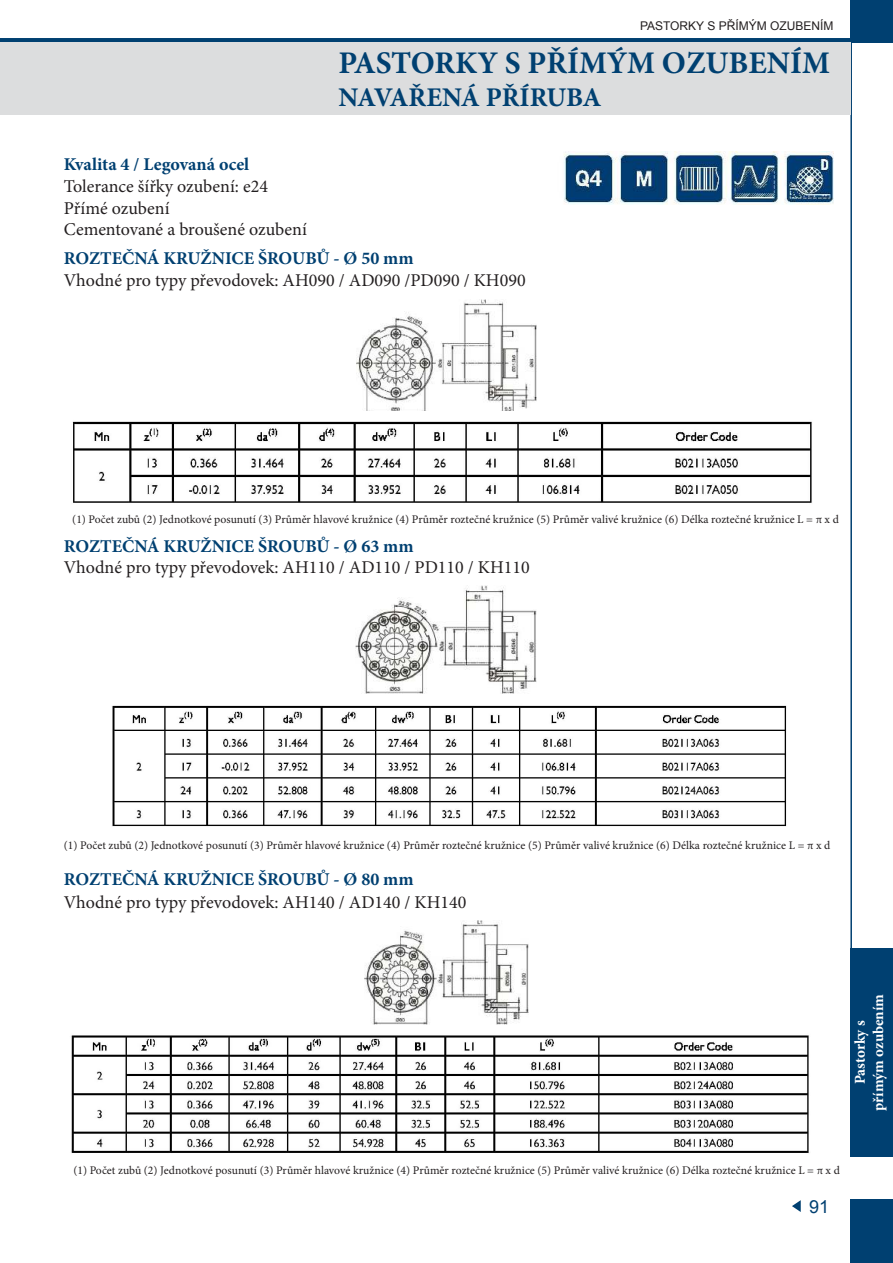
<style>
.page{position:relative;width:893px;height:1263px;background:#fff}
.page>*{position:absolute;margin:0;border:0;box-sizing:border-box;transform-origin:0 0}
.t1{font:700 31.5px "Minion Pro";color:#004071}
.t2{font:700 27px "Minion Pro";letter-spacing:-.005em;color:#004071}
.t3{font:18px/21.6px "Minion Pro";color:#231f20}
.t4{font:700 18px "Minion Pro";color:#004071}
.t5{font:18px "Arial";color:#004071}
.t6{font:700 15px/18px "Minion Pro";color:#fff;text-align:center}
.t7{font:12px "Arial";color:#231f20}
.t8{font:11.7px "Minion Pro";color:#231f20}
</style>
<div class="page">
<div style="left:850px;top:948px;width:43px;height:209px;background:#004071"></div>
<div style="left:0;top:38px;width:850px;height:5px;background:#004071"></div>
<div style="left:850px;top:0;width:43px;height:43px;background:#004071"></div>
<hr style="left:850px;top:43px;width:2px;height:1114px;background:#004071">
<div style="left:850px;top:1199px;width:43px;height:64px;background:#004071"></div>
<svg style="left:792px;top:1200px;width:9px;height:12px"></svg>
<div style="left:0;top:43px;width:850px;height:72px;background:#dcddde"></div>
<img style="left:356px;top:299px;width:180px;height:111px">
<img style="left:355px;top:586px;width:181px;height:108px">
<img style="left:364px;top:921px;width:165px;height:103px">
<img style="left:72px;top:421px;width:740px;height:82px">
<img style="left:112px;top:705px;width:675px;height:122px">
<img style="left:71px;top:1035px;width:738px;height:118px">
<img style="left:563px;top:151px;width:270px;height:54px">
<p class="t7" style="left:640px;top:18px;width:195px">PASTORKY S PŘÍMÝM OZUBENÍM</p>
<h1 class="t1" style="left:338px;top:46px;width:493px">PASTORKY S PŘÍMÝM OZUBENÍM</h1>
<h2 class="t2" style="left:338px;top:82px;width:264px">NAVAŘENÁ PŘÍRUBA</h2>
<h3 class="t4" style="left:64px;top:155px;width:187px">Kvalita 4 / Legovaná ocel</h3>
<h3 class="t3" style="left:64px;top:176px;width:245px">Tolerance šířky ozubení: e24<br>Přímé ozubení<br>Cementované a broušené ozubení</h3>
<h3 class="t4" style="left:64px;top:249px;width:351px">ROZTEČNÁ KRUŽNICE ŠROUBŮ - Ø 50 mm</h3>
<h3 class="t3" style="left:64px;top:270px;width:463px">Vhodné pro typy převodovek: AH090 / AD090 /PD090 / KH090</h3>
<p class="t8" style="left:72px;top:513px;width:768px">(1) Počet zubů (2) Jednotkové posunutí (3) Průměr hlavové kružnice (4) Průměr roztečné kružnice (5) Průměr valivé kružnice (6) Délka roztečné kružnice L = π x d</p>
<h3 class="t4" style="left:64px;top:536px;width:351px">ROZTEČNÁ KRUŽNICE ŠROUBŮ - Ø 63 mm</h3>
<h3 class="t3" style="left:64px;top:557px;width:467px">Vhodné pro typy převodovek: AH110 / AD110 / PD110 / KH110</h3>
<p class="t8" style="left:64px;top:839px;width:768px">(1) Počet zubů (2) Jednotkové posunutí (3) Průměr hlavové kružnice (4) Průměr roztečné kružnice (5) Průměr valivé kružnice (6) Délka roztečné kružnice L = π x d</p>
<h3 class="t4" style="left:64px;top:870px;width:351px">ROZTEČNÁ KRUŽNICE ŠROUBŮ - Ø 80 mm</h3>
<h3 class="t3" style="left:64px;top:891px;width:404px">Vhodné pro typy převodovek: AH140 / AD140 / KH140</h3>
<p class="t6" style="left:851px;top:1111px;width:119px;rotate:-90deg">Pastorky s přímým ozubením</p>
<p class="t8" style="left:73px;top:1164px;width:768px">(1) Počet zubů (2) Jednotkové posunutí (3) Průměr hlavové kružnice (4) Průměr roztečné kružnice (5) Průměr valivé kružnice (6) Délka roztečné kružnice L = π x d</p>
<h3 class="t5" style="left:809px;top:1196px;width:22px">91</h3>
</div>
